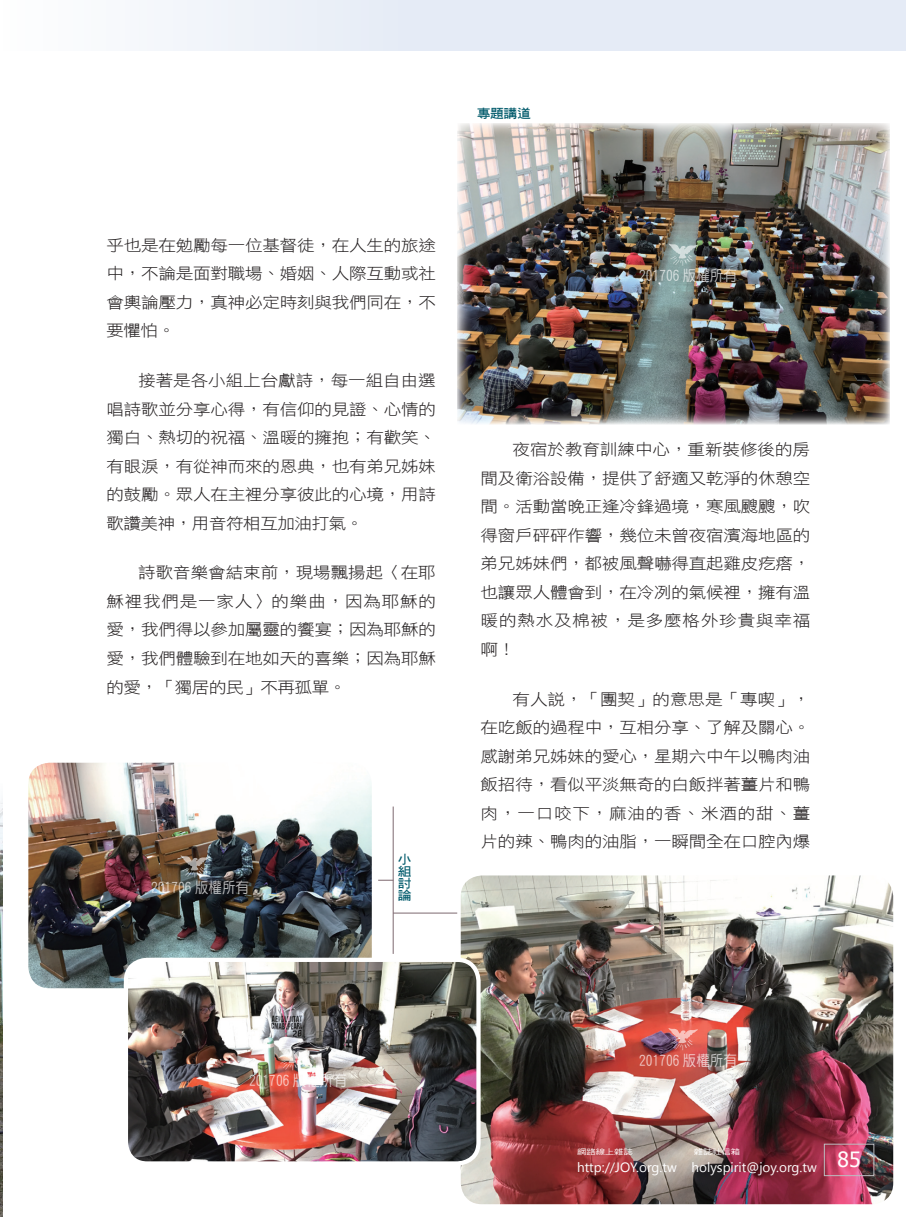
<style>
.page{position:relative;width:906px;height:1217px;background:#fff}
.page>*{position:absolute;margin:0;border:0;box-sizing:border-box;transform-origin:0 0}
.t1{font:21px "Tahoma";color:#fff}
.t2{font:15.75px/28.5px "DF Hei W3 WIN BF";letter-spacing:-.01em;color:#231f20;text-align:justify;scale:1.11 1}
.t3{font:15px "DF Yuan W5 WIN BF";color:#fff;scale:.9 1}
.t4{font:13.5px "Segoe UI";color:#fff}
.圖說{font:12.45px/12.1px "DF Hei W7 WIN BF";color:#005a6b;text-align:justify;scale:1.11 1}
.t5{font:7.5px "DF Hei W5 WIN BF";letter-spacing:-.015em;color:#fff;scale:1.25 1}
</style>
<div class="page">
<img style="left:0;top:802px;width:2px;height:414px">
<img style="left:457px;top:123px;width:432px;height:301px">
<img style="left:28px;top:762px;width:344px;height:225px">
<img style="left:461px;top:875px;width:432px;height:328px">
<img style="left:126px;top:959px;width:352px;height:204px">
<div style="left:124px;top:957px;width:356px;height:208px;border:4px solid #fff;border-radius:21px"></div>
<hr style="left:393px;top:806px;width:1px;height:147px;background:#7d686f">
<hr style="left:393px;top:912px;width:64px;height:1px;background:#7d686f">
<svg style="left:378px;top:879px;width:15px;height:1px"></svg>
<div style="left:0;top:0;width:906px;height:51px;background:linear-gradient(to right,#f6f9fc,#dfe6f4)"></div>
<div style="left:824px;top:1143px;width:50px;height:32px;border:1px solid #bcbdc0"></div>
<svg style="left:180px;top:855px;width:30px;height:22px"></svg>
<svg style="left:278px;top:1047px;width:30px;height:23px"></svg>
<svg style="left:668px;top:1027px;width:30px;height:22px"></svg>
<svg style="left:668px;top:243px;width:30px;height:23px"></svg>
<p class="圖說" style="left:477px;top:107px;width:50px">專題講道</p>
<p class="t2" style="left:106px;top:230px;width:298px">乎也是在勉勵每一位基督徒，在人生的旅途中，不論是面對職場、婚姻、人際互動或社會輿論壓力，真神必定時刻與我們同在，不要懼怕。</p>
<p class="t2" style="left:106px;top:366px;width:298px;text-indent:32px">接著是各小組上台獻詩，每一組自由選唱詩歌並分享心得，有信仰的見證、心情的獨白、熱切的祝福、溫暖的擁抱；有歡笑、有眼淚，有從神而來的恩典，也有弟兄姊妹的鼓勵。眾人在主裡分享彼此的心境，用詩歌讚美神，用音符相互加油打氣。</p>
<p class="t2" style="left:106px;top:558px;width:298px;text-indent:32px">詩歌音樂會結束前，現場飄揚起〈在耶穌裡我們是一家人〉的樂曲，因為耶穌的愛，我們得以參加屬靈的饗宴；因為耶穌的愛，我們體驗到在地如天的喜樂；因為耶穌的愛，「獨居的民」不再孤單。</p>
<p class="t3" style="left:151px;top:880px;width:110px">201706 版權所有</p>
<p class="圖說" style="left:398px;top:852px;width:14px">小組討論</p>
<p class="t3" style="left:639px;top:268px;width:110px">201706 版權所有</p>
<p class="t2" style="left:480px;top:435px;width:298px;text-indent:32px">夜宿於教育訓練中心，重新裝修後的房間及衛浴設備，提供了舒適又乾淨的休憩空間。活動當晚正逢冷鋒過境，寒風颼颼，吹得窗戶砰砰作響，幾位未曾夜宿濱海地區的弟兄姊妹們，都被風聲嚇得直起雞皮疙瘩，也讓眾人體會到，在冷冽的氣候裡，擁有溫暖的熱水及棉被，是多麼格外珍貴與幸福啊！</p>
<p class="t2" style="left:480px;top:684px;width:298px;text-indent:32px">有人說，「團契」的意思是「專喫」，在吃飯的過程中，互相分享、了解及關心。感謝弟兄姊妹的愛心，星期六中午以鴨肉油飯招待，看似平淡無奇的白飯拌著薑片和鴨肉，一口咬下，麻油的香、米酒的甜、薑</p>
<p class="t2" style="left:480px;top:827px;width:298px">片的辣、鴨肉的油脂，一瞬間全在口腔內爆</p>
<p class="t3" style="left:249px;top:1072px;width:110px">201706 版權所有</p>
<p class="t3" style="left:639px;top:1052px;width:110px">201706 版權所有</p>
<p class="t5" style="left:577px;top:1147px;width:46px">網路線上雜誌</p>
<p class="t5" style="left:694px;top:1147px;width:39px">雜誌社信箱</p>
<p class="t4" style="left:577px;top:1157px;width:241px">http://JOY.org.tw holyspirit@joy.org.tw</p>
<p class="t1" style="left:837px;top:1144px;width:24px">85</p>
</div>
